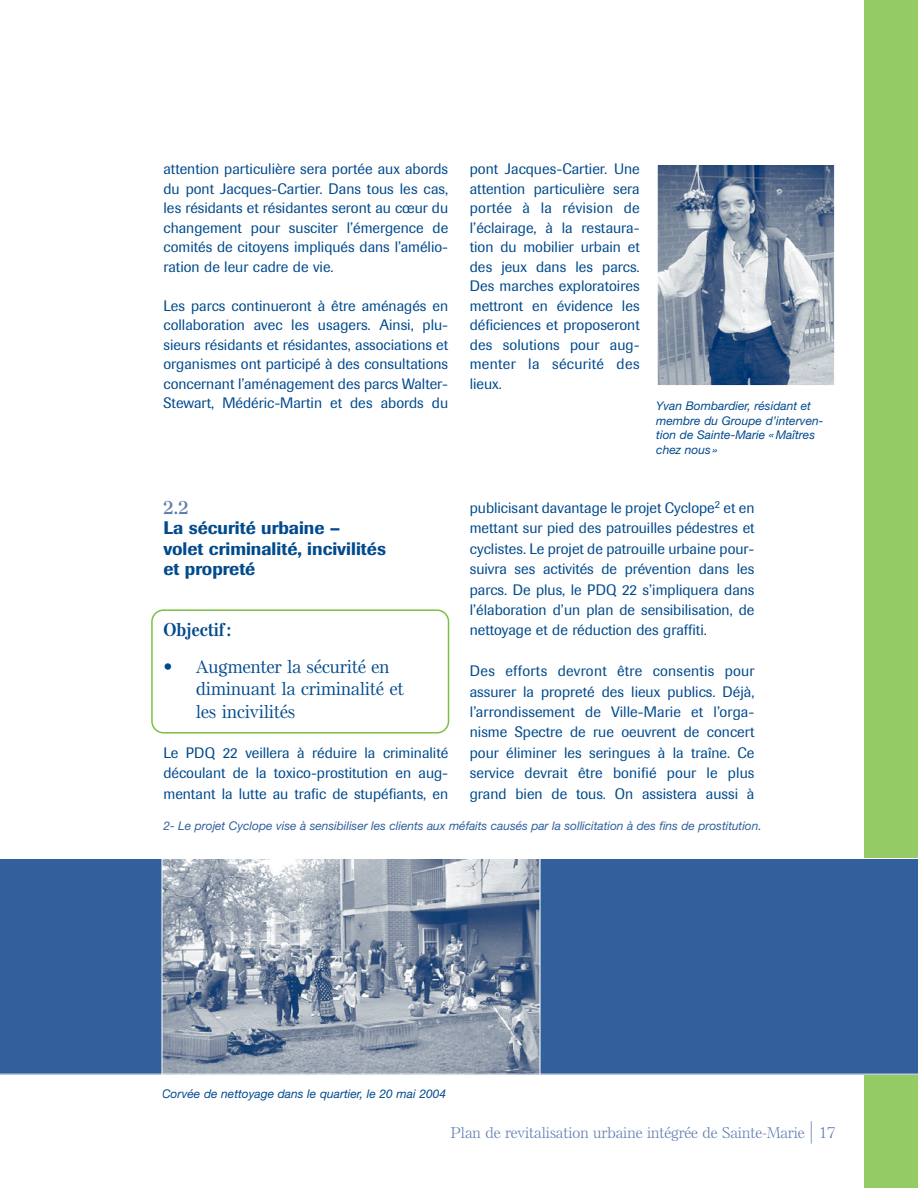
<style>
.page{position:relative;width:918px;height:1188px;background:#fff}
.page>*{position:absolute;margin:0;border:0;box-sizing:border-box;transform-origin:0 0}
.t1{font:500 18px/22.4px "Else NPL";color:#004a8d}
.t2{font:500 18px/20.2px "Imago";color:#004a8d}
.t3{font:700 18px "Else NPL";color:#004a8d}
.t4{font:700 18px "Else NPL";color:#5f7cb1}
.t5{font:15px/19.5px "Imago";color:#004a8d;text-align:justify}
.t6{font:300 15px "Else NPL";color:#5f7cb1}
.t7{font:italic 12px/14.4px "Helvetica Neue";color:#004a8d}
.t8{font:italic 12px "Helvetica Neue";letter-spacing:-.005em;color:#31609d}
.s1{font-size:22.5px}
</style>
<div class="page">
<div style="left:864px;top:0;width:54px;height:1188px;background:#95cb64"></div>
<img style="left:659px;top:166px;width:174px;height:218px">
<div style="left:655px;top:162px;width:182px;height:226px;border:3px solid #fff"></div>
<div style="left:0;top:859px;width:918px;height:216px;background:#31609d"></div>
<img style="left:163px;top:859px;width:377px;height:215px">
<svg style="left:151px;top:609px;width:298px;height:125px"></svg>
<hr style="left:540px;top:859px;width:1px;height:216px;background:#fff">
<hr style="left:162px;top:858px;width:1px;height:244px;background:#fff">
<hr style="left:0;top:858px;width:918px;height:1px;background:#fff">
<hr style="left:0;top:1074px;width:918px;height:1px;background:#fff">
<p class="t5" style="left:163px;top:160px;width:286px">attention particulière sera portée aux abords du pont Jacques-Cartier. Dans tous les cas, les résidants et résidantes seront au cœur du changement pour susciter l’émergence de comités de citoyens impliqués dans l’amélio&shy;ration de leur cadre de vie.</p>
<p class="t5" style="left:163px;top:297px;width:286px">Les parcs continueront à être aménagés en collaboration avec les usagers. Ainsi, plu&shy;sieurs résidants et résidantes, associations et organismes ont participé à des consultations concernant l’aménagement des parcs Walter-Stewart, Médéric-Martin et des abords du</p>
<p class="t5" style="left:470px;top:160px;width:171px">pont Jacques-Cartier. Une attention particulière sera portée à la révision de l’éclairage, à la restaura&shy;tion du mobilier urbain et des jeux dans les parcs.<br>Des marches exploratoires mettront en évidence les déficiences et proposeront des solutions pour aug&shy;menter la sécurité des lieux.</p>
<p class="t7" style="left:656px;top:400px;width:169px">Yvan Bombardier, résidant et membre du Groupe d’interven&shy;tion de Sainte-Marie «Maîtres chez nous»</p>
<p class="t4" style="left:164px;top:500px;width:27px">2.2</p>
<p class="t2" style="left:164px;top:519px;width:224px">La sécurité urbaine –<br>volet criminalité, incivilités et propreté</p>
<p class="t5" style="left:470px;top:499px;width:286px;line-height:20.4px">publicisant davantage le projet Cyclope<sup>2</sup> et en mettant sur pied des patrouilles pédestres et cyclistes. Le projet de patrouille urbaine pour&shy;suivra ses activités de prévention dans les parcs. De plus, le PDQ 22 s’impliquera dans l’élaboration d’un plan de sensibilisation, de nettoyage et de réduction des graffiti.</p>
<p class="t5" style="left:470px;top:662px;width:286px;line-height:20.4px">Des efforts devront être consentis pour assurer la propreté des lieux publics. Déjà, l’arrondissement de Ville-Marie et l’orga&shy;nisme Spectre de rue oeuvrent de concert pour éliminer les seringues à la traîne. Ce service devrait être bonifié pour le plus grand bien de tous. On assistera aussi à</p>
<p class="t8" style="left:164px;top:822px;width:600px">2- Le projet Cyclope vise à sensibiliser les clients aux méfaits causés par la sollicitation à des fins de prostitution.</p>
<p class="t3" style="left:164px;top:622px;width:69px">Objectif:</p>
<p class="t1" style="left:196px;top:657px;width:209px;text-indent:-32px">• Augmenter la sécurité en diminuant la criminalité et les incivilités</p>
<p class="t5" style="left:164px;top:744px;width:286px;line-height:20.2px">Le PDQ 22 veillera à réduire la criminalité découlant de la toxico-prostitution en aug&shy;mentant la lutte au trafic de stupéfiants, en</p>
<p class="t7" style="left:162px;top:1087px;width:286px">Corvée de nettoyage dans le quartier, le 20 mai 2004</p>
<p class="t6" style="left:451px;top:1127px;width:386px">Plan de revitalisation urbaine intégrée de Sainte-Marie <span class="s1">|</span> 17</p>
</div>
